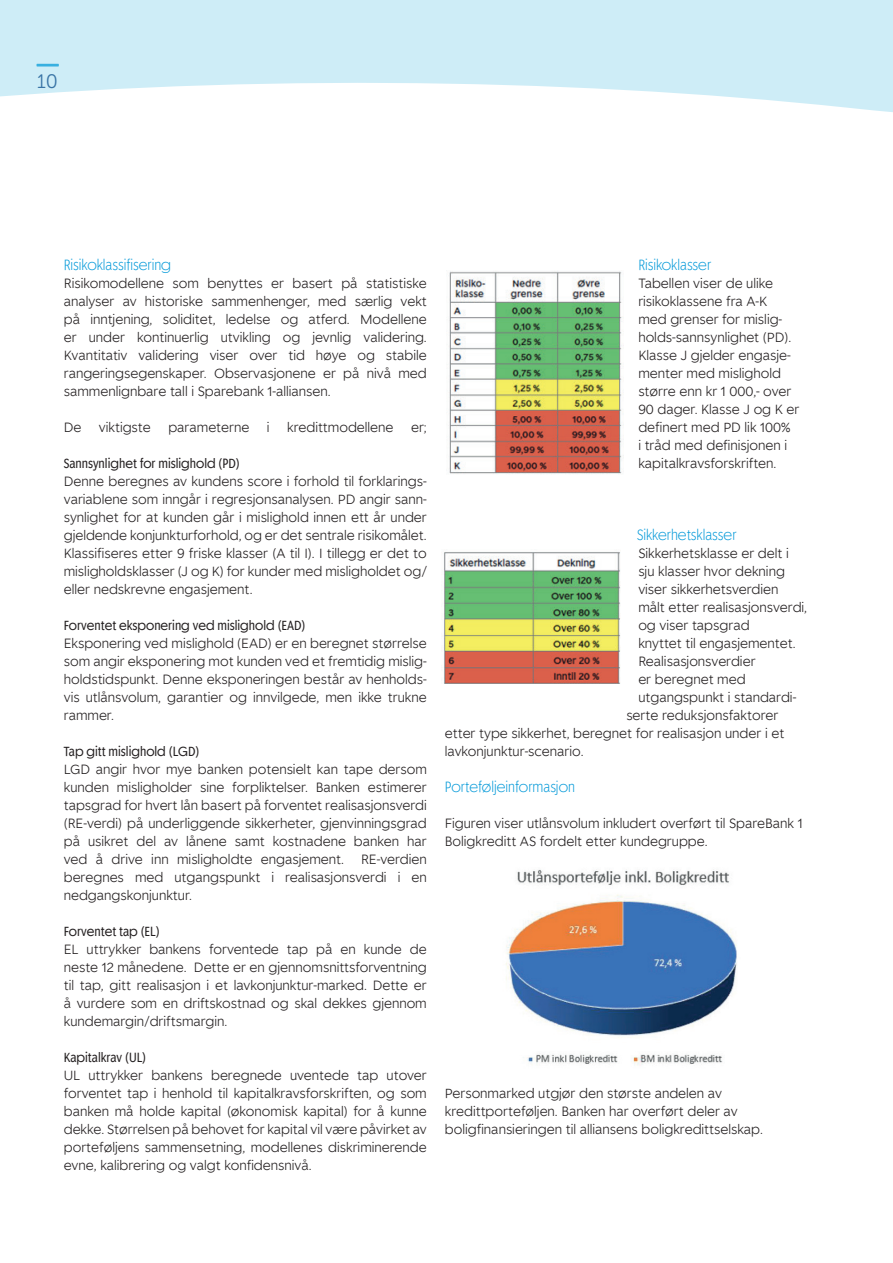
<style>
.page{position:relative;width:893px;height:1263px;background:#fff}
.page>*{position:absolute;margin:0;border:0;box-sizing:border-box;transform-origin:0 0}
.t1{font:19.5px "Museo Sans Rounded 300";color:#083879}
.t2{font:300 15px "Spare Bank 1 Title";color:#069ad9}
.t3{font:300 13.05px/18px "Spare Bank 1";color:#231f20;text-align:justify}
.t4{font:13.05px "Spare Bank 1 Title";color:#231f20}
</style>
<div class="page">
<img style="left:449px;top:271px;width:173px;height:203px">
<img style="left:443px;top:552px;width:178px;height:132px">
<img style="left:506px;top:869px;width:231px;height:196px">
<svg style="left:0;top:0;width:893px;height:112px;fill:#ceedf7"></svg>
<h1 class="t1" style="left:37px;top:71px;width:22px">10</h1>
<p class="t2" style="left:64px;top:255px;width:109px">Risikoklassifisering</p>
<p class="t3" style="left:64px;top:274px;width:365px">Risikomodellene som benyttes er basert på statistiske analyser av historiske sammenhenger, med særlig vekt på inntjening, soliditet, ledelse og atferd. Modellene er under kontinuerlig utvikling og jevnlig validering.<br>Kvantitativ validering viser over tid høye og stabile rangeringsegenskaper. Observasjonene er på nivå med sammenlignbare tall i Sparebank 1-alliansen.</p>
<p class="t3" style="left:64px;top:418px;width:19px">De</p>
<p class="t3" style="left:99px;top:418px;width:53px">viktigste</p>
<p class="t3" style="left:168px;top:418px;width:83px">parameterne</p>
<p class="t3" style="left:267px;top:418px;width:4px">i</p>
<p class="t3" style="left:287px;top:418px;width:108px">kredittmodellene</p>
<p class="t3" style="left:411px;top:418px;width:17px">er;</p>
<p class="t4" style="left:64px;top:455px;width:177px">Sannsynlighet for mislighold (PD)</p>
<p class="t3" style="left:64px;top:472px;width:365px">Denne beregnes av kundens score i forhold til forklarings&shy;variablene som inngår i regresjonsanalysen. PD angir sann&shy;synlighet for at kunden går i mislighold innen ett år under gjeldende konjunkturforhold, og er det sentrale risikomålet.<br>Klassifiseres etter 9 friske klasser (A til I). I tillegg er det to misligholdsklasser (J og K) for kunder med misligholdet og/ eller nedskrevne engasjement.</p>
<p class="t4" style="left:64px;top:617px;width:243px">Forventet eksponering ved mislighold (EAD)</p>
<p class="t3" style="left:64px;top:634px;width:365px">Eksponering ved mislighold (EAD) er en beregnet størrelse som angir eksponering mot kunden ved et fremtidig mislig&shy;holdstidspunkt. Denne eksponeringen består av henholds&shy;vis utlånsvolum, garantier og innvilgede, men ikke trukne rammer.</p>
<p class="t4" style="left:64px;top:743px;width:137px">Tap gitt mislighold (LGD)</p>
<p class="t3" style="left:64px;top:760px;width:365px">LGD angir hvor mye banken potensielt kan tape dersom kunden misligholder sine forpliktelser. Banken estimerer tapsgrad for hvert lån basert på forventet realisasjonsverdi (RE-verdi) på underliggende sikkerheter, gjenvinningsgrad på usikret del av lånene samt kostnadene banken har ved å drive inn misligholdte engasjement.</p>
<p class="t3" style="left:64px;top:850px;width:365px;text-indent:297px">RE-verdien beregnes med utgangspunkt i realisasjonsverdi i en nedgangskonjunktur.</p>
<p class="t4" style="left:64px;top:923px;width:97px">Forventet tap (EL)</p>
<p class="t3" style="left:64px;top:940px;width:365px">EL uttrykker bankens forventede tap på en kunde de neste 12 månedene. Dette er en gjennomsnittsforventning til tap, gitt realisasjon i et lavkonjunktur-marked. Dette er å vurdere som en driftskostnad og skal dekkes gjennom kundemargin/driftsmargin.</p>
<p class="t4" style="left:64px;top:1049px;width:84px">Kapitalkrav (UL)</p>
<p class="t3" style="left:64px;top:1066px;width:365px">UL uttrykker bankens beregnede uventede tap utover forventet tap i henhold til kapitalkravsforskriften, og som banken må holde kapital (økonomisk kapital) for å kunne dekke. Størrelsen på behovet for kapital vil være påvirket av porteføljens sammensetning, modellenes diskriminerende evne, kalibrering og valgt konfidensnivå.</p>
<p class="t2" style="left:638px;top:255px;width:74px">Risikoklasser</p>
<p class="t3" style="left:638px;top:274px;width:163px;text-align:left">Tabellen viser de ulike risikoklassene fra A-K<br>med grenser for mislig&shy;holds-sannsynlighet (PD).<br>Klasse J gjelder engasje&shy;menter med mislighold større enn kr 1 000,- over<br>90 dager. Klasse J og K er definert med PD lik 100%<br>i tråd med definisjonen i kapitalkravsforskriften.</p>
<p class="t2" style="left:637px;top:525px;width:101px">Sikkerhetsklasser</p>
<p class="t3" style="left:638px;top:544px;width:152px">Sikkerhetsklasse er delt i</p>
<p class="t3" style="left:638px;top:562px;width:148px">sju klasser hvor dekning</p>
<p class="t3" style="left:638px;top:580px;width:142px">viser sikkerhetsverdien</p>
<p class="t3" style="left:638px;top:598px;width:170px">målt etter realisasjonsverdi,</p>
<p class="t3" style="left:638px;top:616px;width:113px">og viser tapsgrad</p>
<p class="t3" style="left:638px;top:634px;width:159px">knyttet til engasjementet.</p>
<p class="t3" style="left:638px;top:652px;width:119px">Realisasjonsverdier</p>
<p class="t3" style="left:638px;top:670px;width:109px">er beregnet med</p>
<p class="t3" style="left:638px;top:688px;width:159px">utgangspunkt i standardi-</p>
<p class="t3" style="left:626px;top:706px;width:154px">serte reduksjonsfaktorer</p>
<p class="t3" style="left:445px;top:724px;width:341px">etter type sikkerhet, beregnet for realisasjon under i et</p>
<p class="t3" style="left:445px;top:742px;width:140px">lavkonjunktur-scenario.</p>
<p class="t2" style="left:445px;top:777px;width:132px">Porteføljeinformasjon</p>
<p class="t3" style="left:445px;top:814px;width:359px">Figuren viser utlånsvolum inkludert overført til SpareBank 1<br>Boligkreditt AS fordelt etter kundegruppe.</p>
<p class="t3" style="left:445px;top:1084px;width:320px;text-align:left">Personmarked utgjør den største andelen av kredittporteføljen. Banken har overført deler av boligfinansieringen til alliansens boligkredittselskap.</p>
</div>
